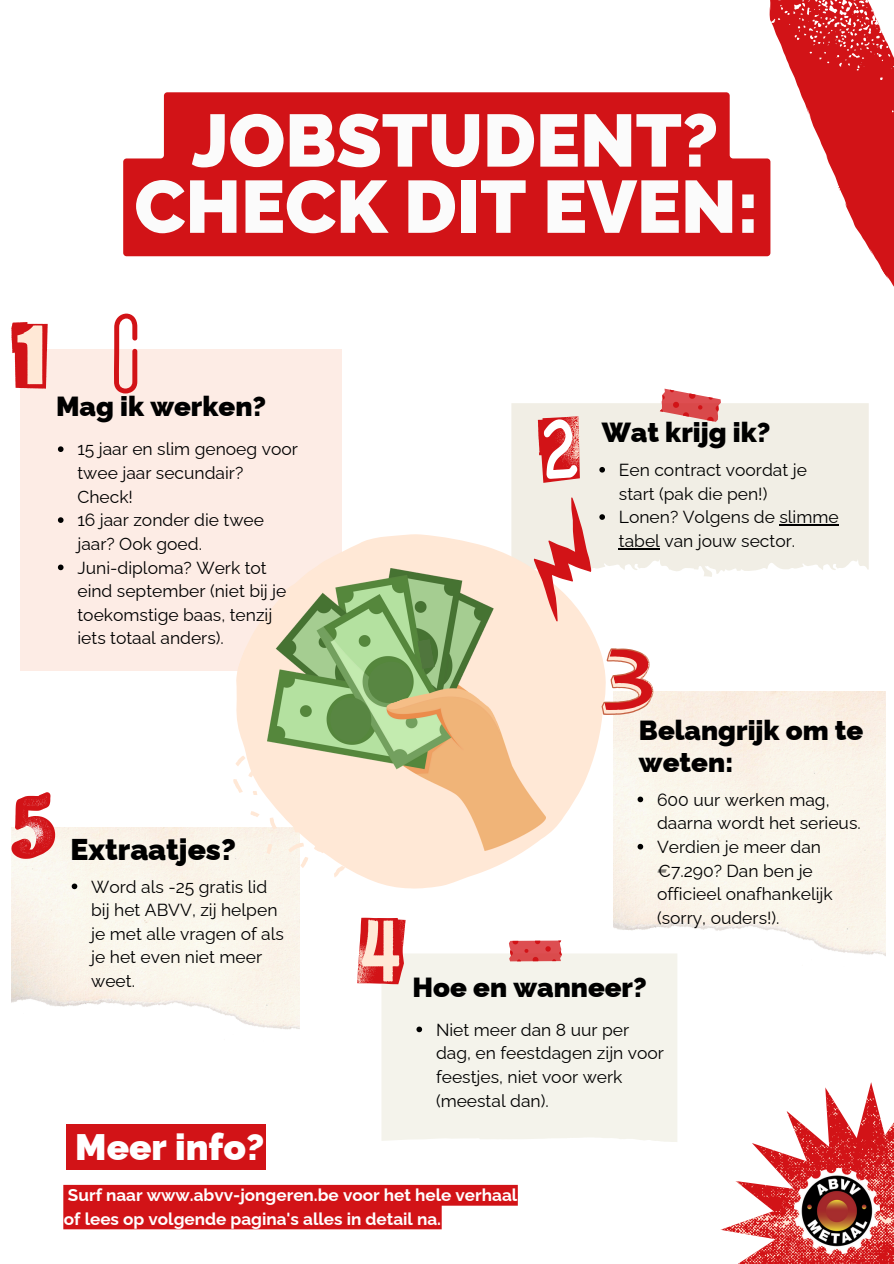
<style>
.page{position:relative;width:894px;height:1264px;background:#fff}
.page>*{position:absolute;margin:0;border:0;box-sizing:border-box;transform-origin:0 0}
.t1{font:900 73.95px/66.2px "Raleway";color:#fbfbfb;text-align:center}
.t2{font:900 36.9px "Raleway";color:#fff}
.t3{font:900 30px "Raleway";color:#000}
.t4{font:900 27.6px/31.5px "Raleway";color:#000}
.t5{font:17.4px/23.7px "Raleway";color:#000}
.t6{font:700 17.1px/23.7px "Raleway";color:#fff}
</style>
<div class="page">
<img style="left:11px;top:827px;width:288px;height:203px">
<div style="left:511px;top:403px;width:357px;height:173px;background:#f1eee5"></div>
<svg style="left:659px;top:388px;width:61px;height:34px"></svg>
<div style="left:20px;top:349px;width:321px;height:321px;background:#fdece5"></div>
<svg style="left:114px;top:313px;width:23px;height:80px"></svg>
<div style="left:381px;top:953px;width:296px;height:188px;background:#f4f3eb"></div>
<svg style="left:508px;top:940px;width:53px;height:21px"></svg>
<svg style="left:185px;top:481px;width:464px;height:456px"></svg>
<svg style="left:11px;top:322px;width:36px;height:66px"></svg>
<svg style="left:537px;top:416px;width:42px;height:66px"></svg>
<svg style="left:601px;top:648px;width:52px;height:66px"></svg>
<svg style="left:11px;top:792px;width:44px;height:66px"></svg>
<svg style="left:720px;top:1082px;width:173px;height:181px"></svg>
<svg style="left:665px;top:142px;width:228px;height:115px"></svg>
<svg style="left:854px;top:164px;width:39px;height:121px"></svg>
<svg style="left:769px;top:0;width:124px;height:142px"></svg>
<svg style="left:357px;top:917px;width:48px;height:67px;background:#e9857f"></svg>
<img style="left:794px;top:1168px;width:84px;height:85px">
<img style="left:267px;top:569px;width:278px;height:281px">
<svg style="left:233px;top:638px;width:202px;height:239px;background:#d2d5b2"></svg>
<svg style="left:58px;top:446px;width:5px;height:6px"></svg>
<svg style="left:58px;top:517px;width:5px;height:6px"></svg>
<svg style="left:58px;top:564px;width:5px;height:6px"></svg>
<div style="left:123px;top:92px;width:647px;height:164px;background:#d21317"></div>
<div style="left:66px;top:1124px;width:199px;height:45px;background:#d21317"></div>
<svg style="left:63px;top:1184px;width:454px;height:45px;background:#d62c2f"></svg>
<svg style="left:599px;top:467px;width:5px;height:5px"></svg>
<svg style="left:511px;top:492px;width:101px;height:135px"></svg>
<hr style="left:779px;top:524px;width:59px;height:1px;background:#000">
<hr style="left:618px;top:548px;width:41px;height:1px;background:#000">
<svg style="left:637px;top:796px;width:6px;height:6px"></svg>
<svg style="left:637px;top:843px;width:6px;height:6px"></svg>
<svg style="left:72px;top:883px;width:5px;height:6px"></svg>
<svg style="left:416px;top:1026px;width:6px;height:6px"></svg>
<p class="t1" style="left:134px;top:107px;width:626px">JOBSTUDENT?<br>CHECK DIT EVEN:</p>
<p class="t4" style="left:56px;top:390px;width:211px">Mag ik werken?</p>
<p class="t5" style="left:77px;top:437px;width:222px">15 jaar en slim genoeg voor twee jaar secundair?<br>Check!</p>
<p class="t5" style="left:77px;top:508px;width:188px">16 jaar zonder die twee jaar? Ook goed.</p>
<p class="t5" style="left:77px;top:555px;width:210px">Juni-diploma? Werk tot eind september (niet bij je toekomstige baas, tenzij iets totaal anders).</p>
<p class="t3" style="left:71px;top:831px;width:167px">Extraatjes?</p>
<h3 class="t5" style="left:91px;top:874px;width:194px">Word als -25 gratis lid bij het ABVV, zij helpen je met alle vragen of als je het even niet meer weet.</h3>
<p class="t2" style="left:75px;top:1125px;width:190px">Meer info?</p>
<h3 class="t4" style="left:601px;top:416px;width:170px">Wat krijg ik?</h3>
<p class="t5" style="left:618px;top:458px;width:189px">Een contract voordat je start (pak die pen!)</p>
<p class="t5" style="left:618px;top:505px;width:221px">Lonen? Volgens de slimme tabel van jouw sector.</p>
<p class="t4" style="left:638px;top:714px;width:226px">Belangrijk om te weten:</p>
<p class="t5" style="left:657px;top:787px;width:205px">600 uur werken mag, daarna wordt het serieus.</p>
<p class="t5" style="left:657px;top:834px;width:177px">Verdien je meer dan €7.290? Dan ben je officieel onafhankelijk (sorry, ouders!).</p>
<p class="t4" style="left:412px;top:971px;width:236px">Hoe en wanneer?</p>
<p class="t5" style="left:436px;top:1017px;width:229px">Niet meer dan 8 uur per dag, en feestdagen zijn voor feestjes, niet voor werk (meestal dan).</p>
<p class="t6" style="left:64px;top:1182px;width:455px">Surf naar www.abvv-jongeren.be voor het hele verhaal of lees op volgende pagina's alles in detail na.</p>
</div>
